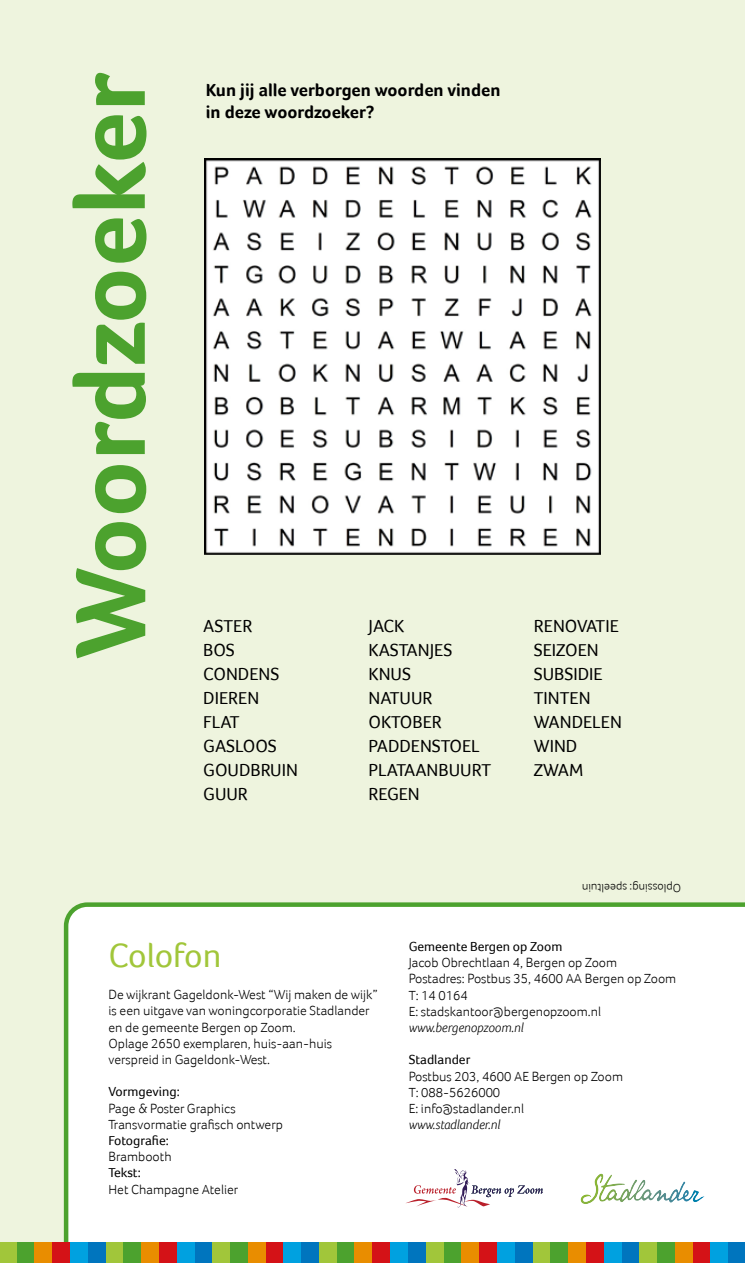
<style>
.page{position:relative;width:745px;height:1263px;background:#fff}
.page>*{position:absolute;margin:0;border:0;box-sizing:border-box;transform-origin:0 0}
.t1{font:700 102px "Foco";color:#4ca22e}
.t2{font:34.5px "Foco";letter-spacing:-.005em;color:#a1c63a}
.t3{font:18px/24px "Foco";color:#000}
.t4{font:700 18px/21.6px "Foco";color:#000}
.t5{font:300 13.5px/16.2px "Foco";color:#000}
.t6{font:13.5px "Foco";color:#000}
.t7{font:italic 300 13.5px "Foco";color:#000}
.t8{font:300 12px "Foco";color:#000}
</style>
<div class="page">
<div style="left:0;top:0;width:744px;height:1263px;background:#eef4de"></div>
<div style="left:64px;top:902px;width:680px;height:340px;background:#fff"></div>
<img style="left:580px;top:1173px;width:65px;height:31px">
<svg style="left:405px;top:1169px;width:137px;height:38px;background:#eee7ea"></svg>
<div style="left:0;top:1242px;width:17px;height:21px;background:#a1c63a"></div>
<div style="left:17px;top:1242px;width:17px;height:21px;background:#4ca22e"></div>
<div style="left:34px;top:1242px;width:18px;height:21px;background:#e98d00"></div>
<div style="left:52px;top:1242px;width:18px;height:21px;background:#d41217"></div>
<div style="left:70px;top:1242px;width:18px;height:21px;background:#00a1e0"></div>
<div style="left:88px;top:1242px;width:18px;height:21px;background:#0075be"></div>
<div style="left:106px;top:1242px;width:17px;height:21px;background:#a1c63a"></div>
<div style="left:123px;top:1242px;width:18px;height:21px;background:#4ca22e"></div>
<div style="left:141px;top:1242px;width:18px;height:21px;background:#e98d00"></div>
<div style="left:159px;top:1242px;width:18px;height:21px;background:#d41217"></div>
<div style="left:177px;top:1242px;width:17px;height:21px;background:#00a1e0"></div>
<div style="left:194px;top:1242px;width:18px;height:21px;background:#0075be"></div>
<div style="left:212px;top:1242px;width:18px;height:21px;background:#a1c63a"></div>
<div style="left:230px;top:1242px;width:18px;height:21px;background:#4ca22e"></div>
<div style="left:248px;top:1242px;width:17px;height:21px;background:#e98d00"></div>
<div style="left:265px;top:1242px;width:18px;height:21px;background:#d41217"></div>
<div style="left:283px;top:1242px;width:18px;height:21px;background:#00a1e0"></div>
<div style="left:301px;top:1242px;width:18px;height:21px;background:#0075be"></div>
<div style="left:319px;top:1242px;width:17px;height:21px;background:#a1c63a"></div>
<div style="left:336px;top:1242px;width:18px;height:21px;background:#4ca22e"></div>
<div style="left:354px;top:1242px;width:18px;height:21px;background:#e98d00"></div>
<div style="left:372px;top:1242px;width:18px;height:21px;background:#d41217"></div>
<div style="left:390px;top:1242px;width:17px;height:21px;background:#00a1e0"></div>
<div style="left:407px;top:1242px;width:18px;height:21px;background:#0075be"></div>
<div style="left:425px;top:1242px;width:18px;height:21px;background:#a1c63a"></div>
<div style="left:443px;top:1242px;width:18px;height:21px;background:#4ca22e"></div>
<div style="left:461px;top:1242px;width:18px;height:21px;background:#e98d00"></div>
<div style="left:479px;top:1242px;width:18px;height:21px;background:#d41217"></div>
<div style="left:497px;top:1242px;width:17px;height:21px;background:#00a1e0"></div>
<div style="left:514px;top:1242px;width:18px;height:21px;background:#0075be"></div>
<div style="left:532px;top:1242px;width:18px;height:21px;background:#a1c63a"></div>
<div style="left:550px;top:1242px;width:18px;height:21px;background:#4ca22e"></div>
<div style="left:568px;top:1242px;width:17px;height:21px;background:#e98d00"></div>
<div style="left:585px;top:1242px;width:18px;height:21px;background:#d41217"></div>
<div style="left:603px;top:1242px;width:18px;height:21px;background:#00a1e0"></div>
<div style="left:621px;top:1242px;width:18px;height:21px;background:#0075be"></div>
<div style="left:639px;top:1242px;width:17px;height:21px;background:#a1c63a"></div>
<div style="left:656px;top:1242px;width:18px;height:21px;background:#4ca22e"></div>
<div style="left:674px;top:1242px;width:18px;height:21px;background:#e98d00"></div>
<div style="left:692px;top:1242px;width:18px;height:21px;background:#d41217"></div>
<div style="left:710px;top:1242px;width:17px;height:21px;background:#00a1e0"></div>
<div style="left:727px;top:1242px;width:17px;height:21px;background:#0075be"></div>
<img style="left:204px;top:158px;width:396px;height:397px">
<h1 class="t1" style="left:71px;top:659px;width:588px;rotate:-90deg">Woordzoeker</h1>
<h3 class="t4" style="left:206px;top:81px;width:296px">Kun jij alle verborgen woorden vinden in deze woordzoeker?</h3>
<h3 class="t3" style="left:203px;top:616px;width:96px">ASTER<br>BOS<br>CONDENS<br>DIEREN<br>FLAT<br>GASLOOS<br>GOUDBRUIN<br>GUUR</h3>
<h3 class="t3" style="left:368px;top:616px;width:124px">JACK<br>KASTANJES<br>KNUS<br>NATUUR<br>OKTOBER<br>PADDENSTOEL<br>PLATAANBUURT<br>REGEN</h3>
<h3 class="t3" style="left:533px;top:616px;width:89px">RENOVATIE<br>SEIZOEN<br>SUBSIDIE<br>TINTEN<br>WANDELEN<br>WIND<br>ZWAM</h3>
<h2 class="t2" style="left:108px;top:942px;width:114px">Colofon</h2>
<p class="t5" style="left:108px;top:988px;width:270px">De wijkrant Gageldonk-West “Wij maken de wijk” is een uitgave van woningcorporatie Stadlander en de gemeente Bergen op Zoom.<br>Oplage 2650 exemplaren, huis-aan-huis verspreid in Gageldonk-West.</p>
<p class="t6" style="left:108px;top:1087px;width:73px">Vormgeving:</p>
<p class="t5" style="left:108px;top:1101px;width:176px">Page &amp; Poster Graphics<br>Transvormatie grafisch ontwerp</p>
<p class="t6" style="left:108px;top:1132px;width:62px">Fotografie:</p>
<p class="t5" style="left:108px;top:1150px;width:65px">Brambooth</p>
<p class="t6" style="left:108px;top:1168px;width:34px">Tekst:</p>
<p class="t5" style="left:108px;top:1182px;width:131px">Het Champagne Atelier</p>
<p class="t8" style="left:680px;top:892px;width:101px;rotate:-180deg">Oplossing: speeltuin</p>
<p class="t6" style="left:408px;top:941px;width:155px">Gemeente Bergen op Zoom</p>
<p class="t5" style="left:408px;top:956px;width:269px">Jacob Obrechtlaan 4, Bergen op Zoom<br>Postadres: Postbus 35, 4600 AA Bergen op Zoom<br>T: 14 0164<br>E: stadskantoor@bergenopzoom.nl</p>
<p class="t7" style="left:408px;top:1022px;width:116px">www.bergenopzoom.nl</p>
<p class="t6" style="left:408px;top:1055px;width:63px">Stadlander</p>
<p class="t5" style="left:408px;top:1069px;width:216px">Postbus 203, 4600 AE Bergen op Zoom<br>T: 088-5626000<br>E: info@stadlander.nl</p>
<p class="t7" style="left:408px;top:1119px;width:93px">www.stadlander.nl</p>
</div>
